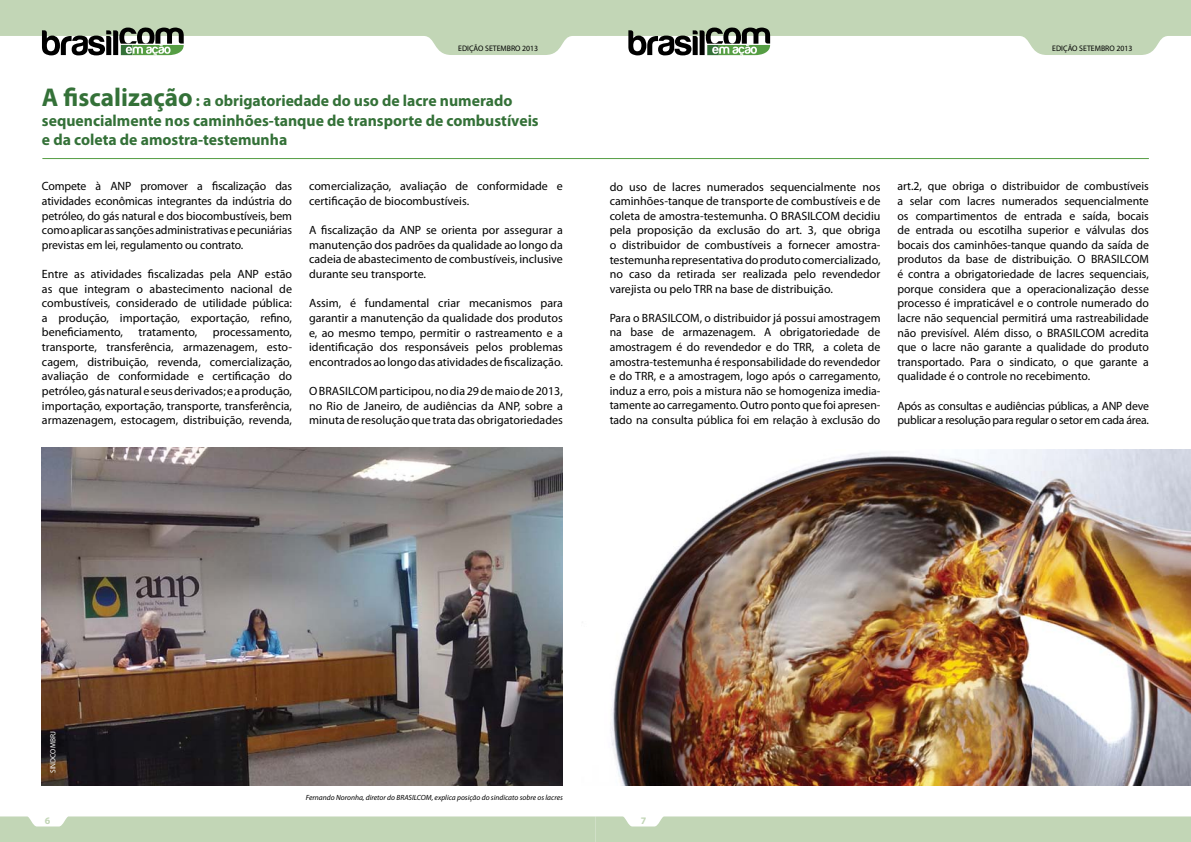
<style>
.page{position:relative;width:1191px;height:842px;background:#fff}
.page>*{position:absolute;margin:0;border:0;box-sizing:border-box;transform-origin:0 0}
.t1{font:700 16px/19.2px "Myriad Pro";color:#347138}
.t2{font:12px/14.6px "Myriad Pro";color:#000;text-align:justify}
.t3{font:12px/14.6px "Myriad Pro";letter-spacing:-.02em;color:#000}
.t4{font:700 10px "Myriad Pro";color:#c2d6b6}
.t5{font:8px "Myriad Pro";color:#000}
.t6{font:italic 7.5px "Myriad Pro";color:#000}
.t7{font:7.5px "Myriad Pro";color:#fff}
.s1{font-size:25.8px}
</style>
<div class="page">
<svg style="left:0;top:0;width:1191px;height:55px"></svg>
<img style="left:42px;top:448px;width:521px;height:337px">
<div style="left:0;top:816px;width:1191px;height:26px;background:#c2d6b6"></div>
<hr style="left:42px;top:158px;width:1106px;height:1px;background:#569e44">
<img style="left:610px;top:449px;width:581px;height:336px">
<p class="t5" style="left:458px;top:43px;width:82px">EDIÇÃO SETEMBRO 2013</p>
<p class="t5" style="left:1052px;top:43px;width:82px">EDIÇÃO SETEMBRO 2013</p>
<h1 class="t1" style="left:42px;top:91px;width:498px"><span class="s1">A fiscalização</span> : a obrigatoriedade do uso de lacre numerado sequencialmente nos caminhões-tanque de transporte de combustíveis e da coleta de amostra-testemunha</h1>
<p class="t2" style="left:42px;top:179px;width:252px">Compete à ANP promover a fiscalização das atividades econômicas integrantes da indústria do petróleo, do gás natural e dos biocombustíveis, bem como aplicar as sanções administrativas e pecuniárias previstas em lei, regulamento ou contrato.</p>
<p class="t2" style="left:42px;top:267px;width:252px">Entre as atividades fiscalizadas pela ANP estão as que integram o abastecimento nacional de combustíveis, considerado de utilidade pública: a produção, importação, exportação, refino, beneficiamento,</p>
<p class="t2" style="left:42px;top:325px;width:252px;text-indent:171px">processamento, transporte, transferência, armazenagem, esto&shy;cagem, distribuição, revenda, comercialização, avaliação de conformidade e certificação do petróleo, gás natural e seus derivados; e a produção, importação, exportação, transporte, transferência, armazenagem, estocagem, distribuição, revenda,</p>
<p class="t2" style="left:139px;top:325px;width:60px">tratamento,</p>
<p class="t2" style="left:309px;top:179px;width:255px">comercialização, avaliação de conformidade e certificação de biocombustíveis.</p>
<p class="t2" style="left:309px;top:223px;width:255px">A fiscalização da ANP se orienta por assegurar a manutenção dos padrões da qualidade ao longo da cadeia de abastecimento de combustíveis, inclusive durante seu transporte.</p>
<p class="t2" style="left:309px;top:296px;width:255px">Assim, é fundamental criar mecanismos para garantir a manutenção da qualidade dos produtos e, ao mesmo tempo, permitir o rastreamento e a identificação dos responsáveis pelos problemas encontrados ao longo das atividades de fiscalização.</p>
<p class="t2" style="left:309px;top:383px;width:255px">O BRASILCOM participou, no dia 29 de maio de 2013, no Rio de Janeiro, de audiências da ANP, sobre a minuta de resolução que trata das obrigatoriedades</p>
<p class="t2" style="left:609px;top:179px;width:272px">do uso de lacres numerados sequencialmente nos caminhões-tanque de transporte de combustíveis e de coleta de amostra-testemunha. O BRASILCOM decidiu pela proposição da exclusão do art. 3, que obriga o distribuidor de combustíveis a fornecer amostra&shy;testemunha representativa do produto comercializado, no caso da retirada ser realizada pelo revendedor varejista ou pelo TRR na base de distribuição.</p>
<p class="t2" style="left:609px;top:310px;width:272px">Para o BRASILCOM, o distribuidor já possui amostragem na base de armazenagem. A obrigatoriedade de amostragem é do revendedor e do TRR, a coleta de amostra-testemunha é responsabilidade do revendedor e do TRR, e a amostragem, logo após o carregamento, induz a erro, pois a mistura não se homogeniza imedia&shy;tamente ao carregamento. Outro ponto que foi apresen&shy;tado na consulta pública foi em relação à exclusão do</p>
<p class="t2" style="left:897px;top:179px;width:253px">art.2, que obriga o distribuidor de combustíveis a selar com lacres numerados sequencialmente os compartimentos de entrada e saída, bocais de entrada ou escotilha superior e válvulas dos bocais dos caminhões-tanque quando da saída de produtos da base de distribuição. O BRASILCOM é contra a obrigatoriedade de lacres sequenciais, porque considera que a operacionalização desse processo é impraticável e o controle numerado do lacre não sequencial permitirá uma rastreabilidade não previsível. Além disso, o BRASILCOM acredita que o lacre não garante a qualidade do produto transportado. Para o sindicato, o que garante a qualidade é o controle no recebimento.</p>
<p class="t3" style="left:897px;top:398px;width:253px">Após as consultas e audiências públicas, a ANP deve publicar a resolução para regular o setor em cada área.</p>
<p class="t7" style="left:48px;top:773px;width:43px;rotate:-90deg">SINDCOMBRJ</p>
<p class="t6" style="left:306px;top:792px;width:258px">Fernando Noronha, diretor do BRASILCOM, explica posição do sindicato sobre os lacres</p>
<p class="t4" style="left:45px;top:814px;width:7px">6</p>
<p class="t4" style="left:641px;top:814px;width:7px">7</p>
</div>
